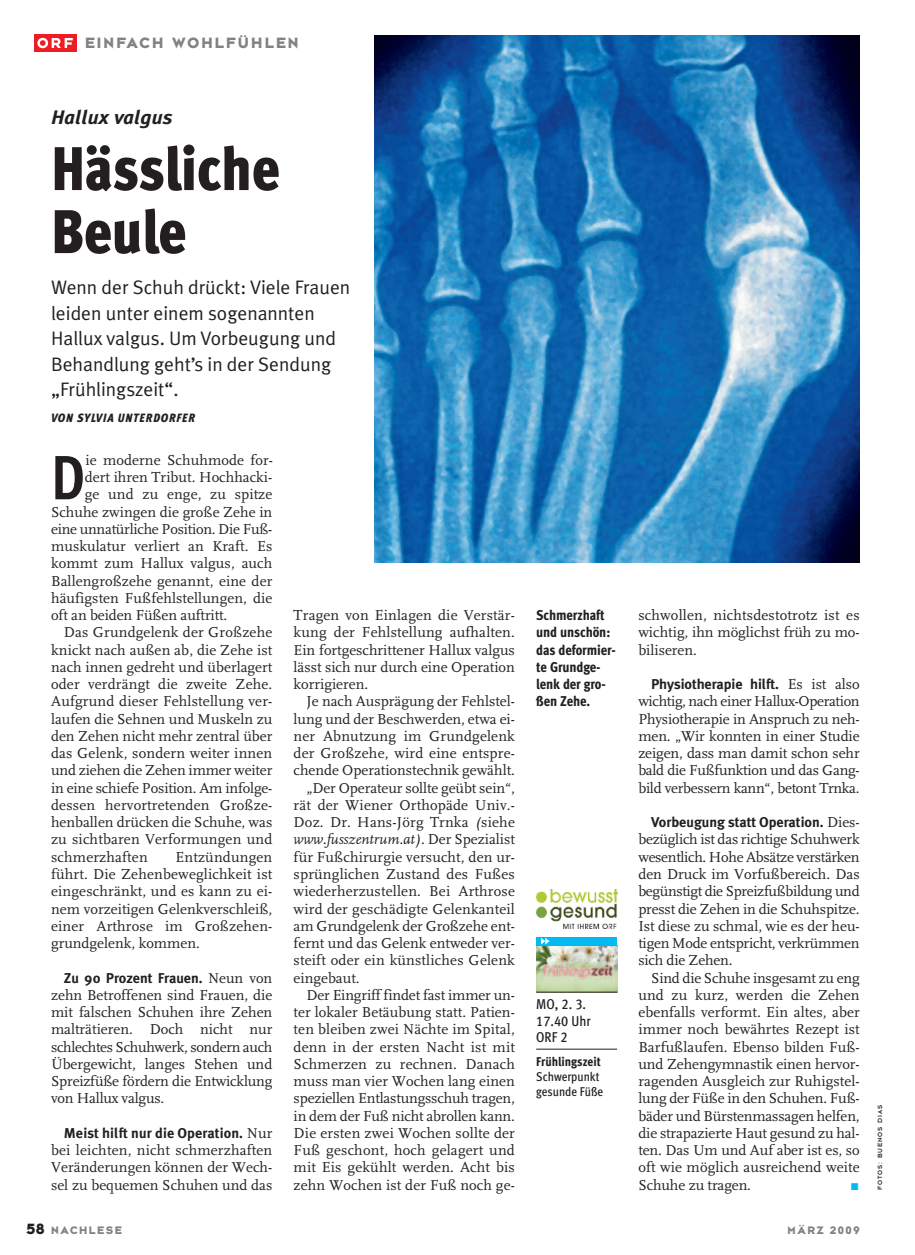
<style>
.page{position:relative;width:915px;height:1255px;background:#fff}
.page>*{position:absolute;margin:0;border:0;box-sizing:border-box;transform-origin:0 0}
.t1{font:62.4px "Meta Cond Bold LF";color:#231f20}
.t2{font:61.5px/63px "Meta Cond Black LF";letter-spacing:-.01em;color:#231f20}
.t3{font:19.5px/25.5px "Meta Plus Normal";color:#231f20}
.t4{font:italic 700 19.5px "Meta Plus";color:#231f20;scale:1.06 1}
.t5{font:16.5px "Bonn Bold Caps";letter-spacing:.13em;color:#808285}
.t6{font:15px/17.2px "FF Scala";letter-spacing:.005em;color:#231f20;text-align:justify}
.t7{font:italic 15px "FF Scala";color:#231f20}
.t8{font:15px "FF Scala";letter-spacing:-.015em;color:#231f20}
.t9{font:15px "FF Scala";color:#00baf1}
.t10{font:700 14.25px "Meta Plus";color:#231f20}
.t11{font:14.25px/17.2px "Meta Cond Extra Bold LF";letter-spacing:-.01em;color:#231f20}
.t12{font:14.25px/16.5px "Meta Cond Medium LF";color:#231f20}
.t13{font:12.75px/15px "Meta Cond Medium LF";color:#231f20}
.t14{font:12.75px "Meta Cond Extra Bold LF";color:#231f20}
.t15{font:italic 900 12px "Meta Cond OT";letter-spacing:.08em;color:#231f20}
.t16{font:12px "Bonn Bold Caps";letter-spacing:.13em;color:#808285}
.t17{font:6.75px "Bonn Book Caps";letter-spacing:.135em;color:#231f20}
.s1{font-style:italic}
.s2{font-style:normal}
.s3{font-family:"FF Scala";font-weight:400;font-size:15px}
.s4{font-size:16.5px;color:#231f20}
</style>
<div class="page">
<img style="left:374px;top:35px;width:485px;height:527px">
<div style="left:34px;top:34px;width:42px;height:18px;background:#ee1d23"></div>
<svg style="left:37px;top:38px;width:36px;height:10px"></svg>
<img style="left:536px;top:945px;width:81px;height:46px">
<div style="left:536px;top:936px;width:81px;height:9px;background:#00baf1"></div>
<hr style="left:536px;top:991px;width:81px;height:1px;background:#231f20">
<hr style="left:536px;top:1048px;width:81px;height:1px;background:#231f20">
<svg style="left:541px;top:938px;width:8px;height:6px"></svg>
<img style="left:536px;top:889px;width:81px;height:39px">
<p class="t5" style="left:85px;top:33px;width:215px">EINFACH WOHLFÜHLEN</p>
<h3 class="t4" style="left:51px;top:106px;width:116px">Hallux valgus</h3>
<h2 class="t2" style="left:51px;top:144px;width:230px">Hässliche<br>Beule</h2>
<h3 class="t3" style="left:51px;top:275px;width:300px">Wenn der Schuh drückt: Viele Frauen leiden unter einem sogenannten<br>Hallux valgus. Um Vorbeugung und<br>Behandlung geht’s in der Sendung „Frühlingszeit“.</h3>
<p class="t15" style="left:51px;top:413px;width:145px">VON SYLVIA UNTERDORFER</p>
<h1 class="t1" style="left:51px;top:454px;width:36px">D</h1>
<p class="t6" style="left:85px;top:453px;width:189px">ie moderne Schuhmode for-</p>
<p class="t6" style="left:85px;top:470px;width:189px">dert ihren Tribut. Hochhacki-</p>
<p class="t6" style="left:85px;top:487px;width:189px">ge und zu enge, zu spitze</p>
<p class="t6" style="left:51px;top:504px;width:223px">Schuhe zwingen die große Zehe in</p>
<p class="t8" style="left:51px;top:523px;width:223px">eine unnatürliche Position. Die Fuß-</p>
<p class="t6" style="left:51px;top:539px;width:223px">muskulatur verliert an Kraft. Es</p>
<p class="t6" style="left:51px;top:556px;width:223px">kommt zum Hallux valgus, auch</p>
<p class="t6" style="left:51px;top:573px;width:223px">Ballengroßzehe genannt, eine der</p>
<p class="t6" style="left:51px;top:591px;width:223px">häufigsten Fußfehlstellungen, die</p>
<p class="t6" style="left:51px;top:608px;width:178px">oft an beiden Füßen auftritt.</p>
<p class="t6" style="left:64px;top:625px;width:210px">Das Grundgelenk der Großzehe</p>
<p class="t6" style="left:51px;top:642px;width:223px">knickt nach außen ab, die Zehe ist</p>
<p class="t6" style="left:51px;top:660px;width:223px">nach innen gedreht und überlagert</p>
<p class="t6" style="left:51px;top:677px;width:223px">oder verdrängt die zweite Zehe.</p>
<p class="t6" style="left:51px;top:694px;width:223px">Aufgrund dieser Fehlstellung ver-</p>
<p class="t6" style="left:51px;top:711px;width:223px">laufen die Sehnen und Muskeln zu</p>
<p class="t6" style="left:51px;top:729px;width:223px">den Zehen nicht mehr zentral über</p>
<p class="t6" style="left:51px;top:746px;width:223px">das Gelenk, sondern weiter innen</p>
<p class="t6" style="left:51px;top:763px;width:223px">und ziehen die Zehen immer weiter</p>
<p class="t6" style="left:51px;top:780px;width:223px">in eine schiefe Position. Am infolge-</p>
<p class="t6" style="left:51px;top:798px;width:223px">dessen hervortretenden Großze-</p>
<p class="t6" style="left:51px;top:815px;width:223px">henballen drücken die Schuhe, was</p>
<p class="t6" style="left:51px;top:832px;width:223px">zu sichtbaren Verformungen und</p>
<p class="t6" style="left:51px;top:849px;width:98px">schmerzhaften</p>
<p class="t6" style="left:293px;top:608px;width:223px">Tragen von Einlagen die Verstär&shy;kung der Fehlstellung aufhalten.<br>Ein fortgeschrittener Hallux valgus lässt sich nur durch eine Operation korrigieren.</p>
<p class="t6" style="left:306px;top:694px;width:210px">Je nach Ausprägung der Fehlstel-</p>
<p class="t6" style="left:293px;top:711px;width:223px">lung und der Beschwerden, etwa ei-</p>
<p class="t6" style="left:293px;top:729px;width:223px">ner Abnutzung im Grundgelenk</p>
<p class="t6" style="left:293px;top:746px;width:223px">der Großzehe, wird eine entspre-</p>
<p class="t6" style="left:293px;top:763px;width:223px">chende Operationstechnik gewählt.</p>
<p class="t6" style="left:306px;top:780px;width:210px">„Der Operateur sollte geübt sein“,</p>
<p class="t6" style="left:293px;top:798px;width:223px">rät der Wiener Orthopäde Univ.-</p>
<p class="t6" style="left:293px;top:815px;width:223px">Doz. Dr. Hans-Jörg Trnka <span class="s1">(</span>siehe</p>
<p class="t7" style="left:293px;top:834px;width:223px">www.fusszentrum.at)<span class="s2">. Der Spezialist</span></p>
<p class="t6" style="left:293px;top:849px;width:223px">für Fußchirurgie versucht, den ur-</p>
<p class="t6" style="left:293px;top:867px;width:223px">sprünglichen Zustand des Fußes</p>
<p class="t6" style="left:293px;top:884px;width:223px">wiederherzustellen. Bei Arthrose</p>
<p class="t6" style="left:293px;top:901px;width:223px">wird der geschädigte Gelenkanteil</p>
<p class="t6" style="left:293px;top:918px;width:223px">am Grundgelenk der Großzehe ent-</p>
<p class="t6" style="left:293px;top:936px;width:223px">fernt und das Gelenk entweder ver-</p>
<p class="t6" style="left:293px;top:953px;width:223px">steift oder ein künstliches Gelenk</p>
<p class="t6" style="left:293px;top:970px;width:67px">eingebaut.</p>
<p class="t6" style="left:306px;top:987px;width:210px">Der Eingriff findet fast immer un-</p>
<p class="t6" style="left:293px;top:1005px;width:223px">ter lokaler Betäubung statt. Patien-</p>
<p class="t6" style="left:293px;top:1022px;width:223px">ten bleiben zwei Nächte im Spital,</p>
<p class="t6" style="left:293px;top:1039px;width:223px">denn in der ersten Nacht ist mit</p>
<p class="t6" style="left:293px;top:1056px;width:223px">Schmerzen zu rechnen. Danach</p>
<p class="t6" style="left:293px;top:1074px;width:223px">muss man vier Wochen lang einen</p>
<p class="t6" style="left:293px;top:1091px;width:223px">speziellen Entlastungsschuh tragen,</p>
<p class="t6" style="left:293px;top:1108px;width:223px">in dem der Fuß nicht abrollen kann.</p>
<p class="t6" style="left:293px;top:1125px;width:223px">Die ersten zwei Wochen sollte der</p>
<p class="t6" style="left:293px;top:1143px;width:223px">Fuß geschont, hoch gelagert und</p>
<p class="t6" style="left:293px;top:1160px;width:223px">mit Eis gekühlt werden. Acht bis</p>
<p class="t6" style="left:293px;top:1177px;width:223px">zehn Wochen ist der Fuß noch ge-</p>
<p class="t6" style="left:638px;top:608px;width:223px">schwollen, nichtsdestotrotz ist es wichtig, ihn möglichst früh zu mo&shy;biliseren.</p>
<p class="t10" style="left:651px;top:676px;width:210px">Physiotherapie hilft. <span class="s3">Es ist also</span></p>
<p class="t6" style="left:638px;top:694px;width:223px">wichtig, nach einer Hallux-Operation Physiotherapie in Anspruch zu neh&shy;men. „Wir konnten in einer Studie zeigen, dass man damit schon sehr bald die Fußfunktion und das Gang&shy;bild verbessern kann“, betont Trnka.</p>
<p class="t10" style="left:651px;top:814px;width:210px">Vorbeugung statt Operation. <span class="s3">Dies-</span></p>
<p class="t6" style="left:638px;top:832px;width:223px">bezüglich ist das richtige Schuhwerk wesentlich. Hohe Absätze verstärken den Druck im Vorfußbereich. Das begünstigt die Spreizfußbildung und presst die Zehen in die Schuhspitze.<br>Ist diese zu schmal, wie es der heu&shy;tigen Mode entspricht, verkrümmen sich die Zehen.</p>
<p class="t6" style="left:638px;top:970px;width:223px;text-indent:13px">Sind die Schuhe insgesamt zu eng und zu kurz, werden die Zehen ebenfalls verformt. Ein altes, aber immer noch bewährtes Rezept ist Barfußlaufen. Ebenso bilden Fuß&shy;und Zehengymnastik einen hervor&shy;ragenden Ausgleich zur Ruhigstel&shy;lung der Füße in den Schuhen. Fuß&shy;bäder und Bürstenmassagen helfen, die strapazierte Haut gesund zu hal&shy;ten. Das Um und Auf aber ist es, so oft wie möglich ausreichend weite Schuhe zu tragen.</p>
<p class="t11" style="left:536px;top:608px;width:81px">Schmerzhaft und unschön: das deformier&shy;te Grundge&shy;lenk der gro&shy;ßen Zehe.</p>
<p class="t6" style="left:51px;top:849px;width:223px;text-indent:124px">Entzündungen führt. Die Zehenbeweglichkeit ist eingeschränkt, und es kann zu ei&shy;nem vorzeitigen Gelenkverschleiß, einer Arthrose im Großzehen&shy;grundgelenk, kommen.</p>
<p class="t10" style="left:64px;top:969px;width:210px">Zu 90 Prozent Frauen. <span class="s3">Neun von</span></p>
<p class="t6" style="left:51px;top:987px;width:223px">zehn Betroffenen sind Frauen, die mit falschen Schuhen ihre Zehen malträtieren. Doch nicht nur schlechtes Schuhwerk, sondern auch Übergewicht, langes Stehen und Spreizfüße fördern die Entwicklung von Hallux valgus.</p>
<p class="t10" style="left:64px;top:1124px;width:210px">Meist hilft nur die Operation. <span class="s3">Nur</span></p>
<p class="t6" style="left:51px;top:1143px;width:223px">bei leichten, nicht schmerzhaften Veränderungen können der Wech&shy;sel zu bequemen Schuhen und das</p>
<p class="t16" style="left:26px;top:1222px;width:97px"><span class="s4">58</span> NACHLESE</p>
<p class="t16" style="left:787px;top:1222px;width:73px">MÄRZ 2009</p>
<p class="t12" style="left:536px;top:997px;width:56px">MO, 2. 3.<br>17.40 Uhr<br>ORF 2</p>
<p class="t14" style="left:536px;top:1057px;width:66px">Frühlingszeit</p>
<p class="t13" style="left:536px;top:1070px;width:68px">Schwerpunkt gesunde Füße</p>
<p class="t9" style="left:849px;top:1179px;width:11px">π</p>
<p class="t17" style="left:875px;top:1189px;width:86px;rotate:-90deg">FOTOS: BUENOS DIAS</p>
</div>
